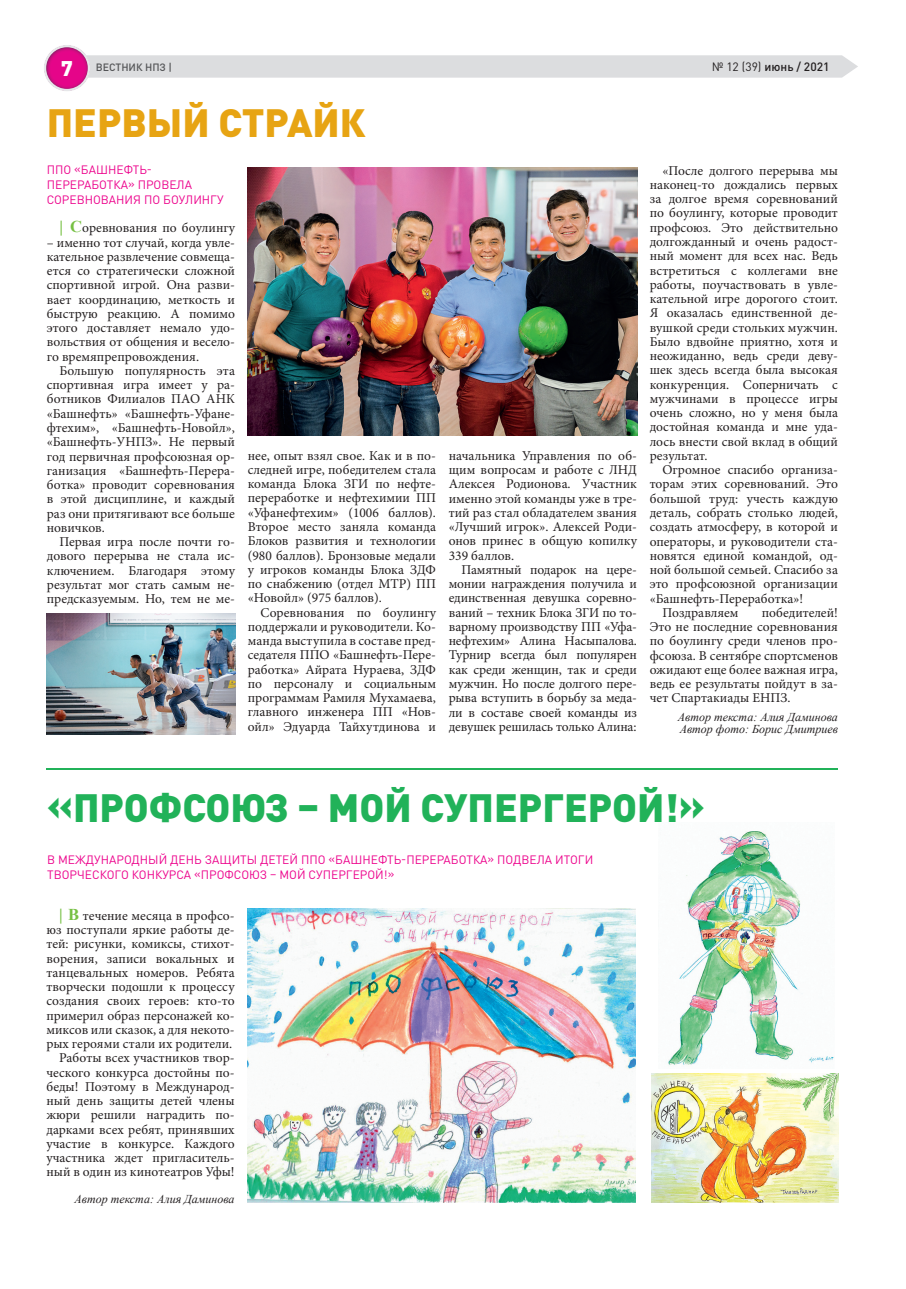
<style>
.page{position:relative;width:906px;height:1289px;background:#fff}
.page>*{position:absolute;margin:0;border:0;box-sizing:border-box;transform-origin:0 0}
.t1{font:900 39px "DIN Pro";color:#21b259}
.t2{font:900 39px "DIN Pro";color:#e7a413}
.t3{font:13.5px/14.2px "Minion Pro";color:#231f20;text-align:justify}
.t4{font:12px/15px "DIN Pro";color:#ed028c}
.t5{font:italic 12px/12px "Times New Roman";color:#231f20}
.t6{font:500 12px "DIN Pro";color:#231f20}
.t7{font:500 10.5px "DIN Pro";color:#545557}
.s1{font-weight:900;font-size:21px;color:#fff}
.s2{font-weight:400}
.s3{font-family:"Times New Roman";font-weight:700;font-size:16.5px;color:#76c043}
</style>
<div class="page">
<svg style="left:44px;top:45px;width:814px;height:46px"></svg>
<hr style="left:47px;top:768px;width:791px;height:1px;background:#21b259">
<img style="left:248px;top:167px;width:389px;height:268px">
<img style="left:46px;top:613px;width:189px;height:122px">
<img style="left:248px;top:908px;width:387px;height:293px">
<img style="left:668px;top:831px;width:166px;height:234px">
<img style="left:651px;top:1073px;width:188px;height:129px">
<p class="t7" style="left:61px;top:60px;width:112px"><span class="s1">7</span> ВЕСТНИК НПЗ |</p>
<p class="t6" style="left:712px;top:58px;width:119px"><span class="s2">№ 12 (39)</span> июнь / 2021</p>
<h1 class="t2" style="left:47px;top:96px;width:320px">ПЕРВЫЙ СТРАЙК</h1>
<p class="t4" style="left:47px;top:161px;width:178px">ППО «БАШНЕФТЬ-<br>ПЕРЕРАБОТКА» ПРОВЕЛА<br>СОРЕВНОВАНИЯ ПО БОУЛИНГУ</p>
<p class="t3" style="left:60px;top:221px;width:177px"><span class="s3">| С</span>оревнования по боулингу</p>
<p class="t3" style="left:47px;top:235px;width:190px">– именно тот случай, когда увле&shy;кательное развлечение совмеща&shy;ется со стратегически сложной спортивной игрой. Она разви&shy;вает координацию, меткость и быструю реакцию. А помимо этого доставляет немало удо&shy;вольствия от общения и весело&shy;го времяпрепровождения.</p>
<p class="t3" style="left:47px;top:363px;width:190px;text-indent:13px">Большую популярность эта спортивная игра имеет у ра&shy;ботников Филиалов ПАО АНК «Башнефть» «Башнефть-Уфане&shy;фтехим», «Башнефть-Новойл», «Башнефть-УНПЗ». Не первый год первичная профсоюзная ор&shy;ганизация «Башнефть-Перера&shy;ботка» проводит соревнования в этой дисциплине, и каждый раз они притягивают все больше новичков.</p>
<p class="t3" style="left:47px;top:534px;width:190px;text-indent:13px">Первая игра после почти го&shy;дового перерыва не стала ис&shy;ключением. Благодаря этому результат мог стать самым не&shy;предсказуемым. Но, тем не ме-</p>
<p class="t3" style="left:248px;top:448px;width:190px">нее, опыт взял свое. Как и в по&shy;следней игре, победителем стала команда Блока ЗГИ по нефте&shy;переработке и нефтехимии ПП «Уфанефтехим» (1006 баллов).<br>Второе место заняла команда Блоков развития и технологии (980 баллов). Бронзовые медали у игроков команды Блока ЗДФ по снабжению (отдел МТР) ПП «Новойл» (975 баллов).</p>
<p class="t3" style="left:248px;top:605px;width:190px;text-indent:13px">Соревнования по боулингу поддержали и руководители. Ко&shy;манда выступила в составе пред&shy;седателя ППО «Башнефть-Пере&shy;работка» Айрата Нураева, ЗДФ по персоналу и социальным программам Рамиля Мухамаева, главного инженера ПП «Нов&shy;ойл» Эдуарда Тайхутдинова и</p>
<p class="t3" style="left:449px;top:448px;width:190px">начальника Управления по об&shy;щим вопросам и работе с ЛНД Алексея Родионова. Участник именно этой команды уже в тре&shy;тий раз стал обладателем звания «Лучший игрок». Алексей Роди&shy;онов принес в общую копилку 339 баллов.</p>
<p class="t3" style="left:449px;top:562px;width:190px;text-indent:13px">Памятный подарок на цере&shy;монии награждения получила и единственная девушка соревно&shy;ваний – техник Блока ЗГИ по то&shy;варному производству ПП «Уфа&shy;нефтехим» Алина Насыпалова.<br>Турнир всегда был популярен как среди женщин, так и среди мужчин. Но после долгого пере&shy;рыва вступить в борьбу за меда&shy;ли в составе своей команды из девушек решилась только Алина:</p>
<p class="t3" style="left:649px;top:163px;width:190px;text-indent:13px">«После долгого перерыва мы наконец-то дождались первых за долгое время соревнований по боулингу, которые проводит профсоюз. Это действительно долгожданный и очень радост&shy;ный момент для всех нас. Ведь встретиться с коллегами вне работы, поучаствовать в увле&shy;кательной игре дорогого стоит.<br>Я оказалась единственной де&shy;вушкой среди стольких мужчин.<br>Было вдвойне приятно, хотя и неожиданно, ведь среди деву&shy;шек здесь всегда была высокая конкуренция. Соперничать с мужчинами в процессе игры очень сложно, но у меня была достойная команда и мне уда&shy;лось внести свой вклад в общий результат.</p>
<p class="t3" style="left:662px;top:463px;width:177px">Огромное спасибо организа-</p>
<p class="t3" style="left:649px;top:477px;width:190px">торам этих соревнований. Это</p>
<p class="t3" style="left:649px;top:491px;width:190px">большой труд: учесть каждую</p>
<p class="t3" style="left:649px;top:505px;width:190px">деталь, собрать столько людей,</p>
<p class="t3" style="left:649px;top:520px;width:190px">создать атмосферу, в которой и</p>
<p class="t3" style="left:649px;top:534px;width:190px">операторы, и руководители ста-</p>
<p class="t3" style="left:649px;top:548px;width:190px">новятся единой командой, од-</p>
<p class="t3" style="left:649px;top:562px;width:190px">ной большой семьей. Спасибо за</p>
<p class="t3" style="left:649px;top:577px;width:190px">это профсоюзной организации</p>
<p class="t3" style="left:649px;top:591px;width:155px">«Башнефть-Переработка»!</p>
<p class="t3" style="left:662px;top:605px;width:78px">Поздравляем</p>
<p class="t3" style="left:649px;top:605px;width:190px;text-indent:112px">победителей!<br>Это не последние соревнования по боулингу среди членов про&shy;фсоюза. В сентябре спортсменов ожидают еще более важная игра, ведь ее результаты пойдут в за&shy;чет Спартакиады ЕНПЗ.</p>
<p class="t5" style="left:678px;top:711px;width:162px">Автор текста: Алия Даминова<br>Автор фото: Борис Дмитриев</p>
<h1 class="t1" style="left:47px;top:781px;width:659px">«ПРОФСОЮЗ – МОЙ СУПЕРГЕРОЙ!»</h1>
<p class="t4" style="left:47px;top:851px;width:548px">В МЕЖДУНАРОДНЫЙ ДЕНЬ ЗАЩИТЫ ДЕТЕЙ ППО «БАШНЕФТЬ-ПЕРЕРАБОТКА» ПОДВЕЛА ИТОГИ<br>ТВОРЧЕСКОГО КОНКУРСА «ПРОФСОЮЗ – МОЙ СУПЕРГЕРОЙ!»</p>
<p class="t3" style="left:46px;top:908px;width:190px;text-align:right"><span class="s3">| В</span> течение месяца в профсо&shy;юз поступали яркие работы де&shy;тей: рисунки, комиксы, стихот&shy;ворения, записи вокальных и танцевальных номеров. Ребята творчески подошли к процессу создания своих героев: кто-то примерил образ персонажей ко&shy;миксов или сказок, а для некото&shy;рых героями стали их родители.<br>Работы всех участников твор&shy;ческого конкурса достойны по&shy;беды! Поэтому в Международ&shy;ный день защиты детей члены жюри решили наградить по&shy;дарками всех ребят, принявших участие в конкурсе. Каждого участника ждет пригласитель&shy;ный в один из кинотеатров Уфы!</p>
<p class="t5" style="left:75px;top:1192px;width:162px">Автор текста: Алия Даминова</p>
</div>
